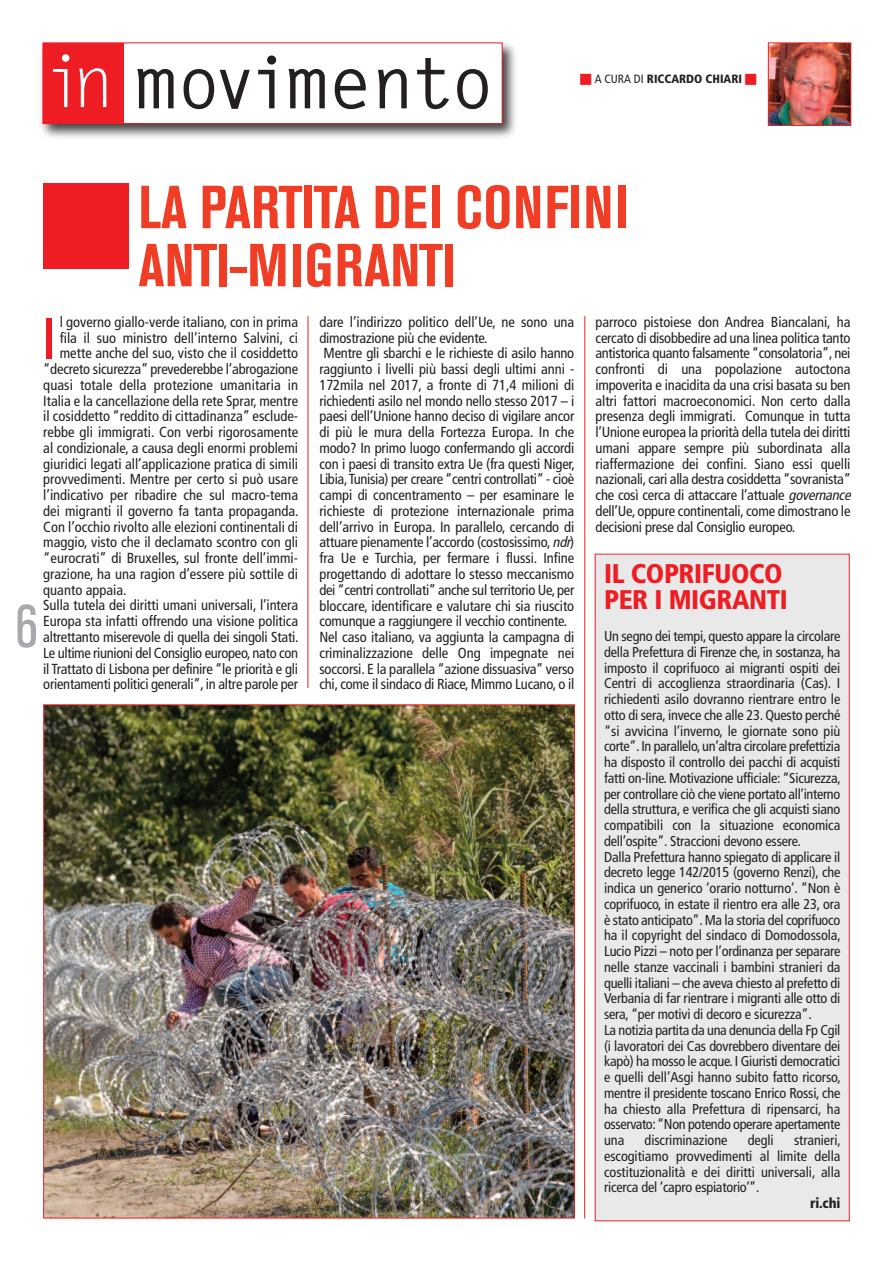
<style>
.page{position:relative;width:893px;height:1263px;background:#fff}
.page>*{position:absolute;margin:0;border:0;box-sizing:border-box;transform-origin:0 0}
.t1{font:700 72px "Letter Gothic Std";letter-spacing:-.05em;color:#231f20}
.t2{font:700 condensed 60px/58.1px "Akzidenz Grotesk BE";color:#ef3e25}
.t3{font:condensed 60px "Akzidenz Grotesk BE";color:#a8a9ad}
.t4{font:condensed 57.75px "Akzidenz Grotesk BE";color:#ee1d23}
.t5{font:900 condensed 27px/25.5px "Frutiger";letter-spacing:-.015em;color:#ee1d23}
.t6{font:condensed 14.55px/15.8px "Frutiger";letter-spacing:-.005em;color:#231f20}
.t7{font:condensed 14.25px/15.8px "Frutiger";letter-spacing:-.015em;color:#231f20}
.t8{font:900 condensed 14.25px "Frutiger";color:#231f20}
.t9{font:900 condensed 12px "Frutiger";color:#231f20}
.s1{font-weight:400;color:#fff}
.s2{color:#ee1d23}
.s3{font-weight:400}
.s4{font-style:italic}
</style>
<div class="page">
<img style="left:41px;top:42px;width:475px;height:96px">
<div style="left:43px;top:43px;width:459px;height:80px;background:#fff"></div>
<div style="left:43px;top:43px;width:459px;height:81px;border:1px solid #ee1d23"></div>
<div style="left:43px;top:43px;width:81px;height:81px;background:#ee1d23"></div>
<div style="left:43px;top:183px;width:86px;height:85px;background:#ee1d23"></div>
<hr style="left:308px;top:316px;width:1px;height:372px;background:#ee1d23">
<hr style="left:584px;top:316px;width:1px;height:902px;background:#ee1d23">
<div style="left:596px;top:554px;width:253px;height:666px;background:#e9e9e9"></div>
<div style="left:595px;top:554px;width:255px;height:667px;border:1px solid #ee1d23"></div>
<img style="left:45px;top:706px;width:528px;height:510px">
<img style="left:770px;top:45px;width:79px;height:79px">
<div style="left:768px;top:43px;width:83px;height:83px;border:1px solid #ee1d23"></div>
<h1 class="t1" style="left:43px;top:51px;width:452px"><span class="s1">in</span> movimento</h1>
<p class="t9" style="left:580px;top:74px;width:179px"><span class="s2">■</span> <span class="s3">A CURA DI</span> RICCARDO CHIARI <span class="s2">■</span></p>
<h2 class="t2" style="left:138px;top:183px;width:492px">LA PARTITA DEI CONFINI<br>ANTI-MIGRANTI</h2>
<h3 class="t4" style="left:43px;top:318px;width:12px">I</h3>
<p class="t6" style="left:60px;top:315px;width:240px">l governo giallo-verde italiano, con in prima</p>
<p class="t6" style="left:60px;top:331px;width:240px">fila il suo ministro dell’interno Salvini, ci</p>
<p class="t6" style="left:60px;top:347px;width:240px">mette anche del suo, visto che il cosiddetto</p>
<p class="t6" style="left:43px;top:362px;width:256px">“decreto sicurezza” prevederebbe l’abrogazione</p>
<p class="t6" style="left:43px;top:378px;width:256px">quasi totale della protezione umanitaria in</p>
<p class="t6" style="left:43px;top:394px;width:256px">Italia e la cancellazione della rete Sprar, mentre</p>
<p class="t6" style="left:43px;top:410px;width:256px">il cosiddetto “reddito di cittadinanza” esclude-</p>
<p class="t6" style="left:43px;top:425px;width:256px">rebbe gli immigrati. Con verbi rigorosamente</p>
<p class="t6" style="left:43px;top:441px;width:256px">al condizionale, a causa degli enormi problemi</p>
<p class="t6" style="left:43px;top:457px;width:256px">giuridici legati all’applicazione pratica di simili</p>
<p class="t6" style="left:43px;top:473px;width:256px">provvedimenti. Mentre per certo si può usare</p>
<p class="t6" style="left:43px;top:488px;width:256px">l’indicativo per ribadire che sul macro-tema</p>
<p class="t6" style="left:43px;top:504px;width:257px">dei migranti il governo fa tanta propaganda.</p>
<p class="t6" style="left:43px;top:520px;width:256px">Con l’occhio rivolto alle elezioni continentali di</p>
<p class="t6" style="left:43px;top:536px;width:256px">maggio, visto che il declamato scontro con gli</p>
<p class="t6" style="left:43px;top:551px;width:256px">“eurocrati” di Bruxelles, sul fronte dell’immi-</p>
<p class="t6" style="left:43px;top:567px;width:256px">grazione, ha una ragion d’essere più sottile di</p>
<p class="t6" style="left:43px;top:583px;width:85px">quanto appaia.</p>
<p class="t6" style="left:43px;top:599px;width:256px">Sulla tutela dei diritti umani universali, l’intera</p>
<p class="t6" style="left:43px;top:614px;width:256px">Europa sta infatti offrendo una visione politica</p>
<p class="t6" style="left:43px;top:630px;width:257px">altrettanto miserevole di quella dei singoli Stati.</p>
<p class="t6" style="left:43px;top:646px;width:256px">Le ultime riunioni del Consiglio europeo, nato con</p>
<p class="t6" style="left:43px;top:662px;width:256px">il Trattato di Lisbona per definire “le priorità e gli</p>
<p class="t6" style="left:43px;top:677px;width:256px">orientamenti politici generali”, in altre parole per</p>
<h2 class="t3" style="left:16px;top:605px;width:24px">6</h2>
<p class="t6" style="left:319px;top:315px;width:257px">dare l’indirizzo politico dell’Ue, ne sono una dimostrazione più che evidente.<br>Mentre gli sbarchi e le richieste di asilo hanno raggiunto i livelli più bassi degli ultimi anni - 172mila nel 2017, a fronte di 71,4 milioni di richiedenti asilo nel mondo nello stesso 2017 – i paesi dell’Unione hanno deciso di vigilare ancor di più le mura della Fortezza Europa. In che modo? In primo luogo confermando gli accordi con i paesi di transito extra Ue (fra questi niger, Libia,Tunisia) per creare “centri controllati” - cioè campi di concentramento – per esaminare le richieste di protezione internazionale prima dell’arrivo in Europa. In parallelo, cercando di attuare pienamente l’accordo (costosissimo, <span class="s4">ndr</span>) fra Ue e Turchia, per fermare i flussi. Infine progettando di adottare lo stesso meccanismo dei “centri controllati” anche sul territorio Ue, per bloccare, identificare e valutare chi sia riuscito comunque a raggiungere il vecchio continente. nel caso italiano, va aggiunta la campagna di criminalizzazione delle ong impegnate nei soccorsi. E la parallela “azione dissuasiva” verso chi, come il sindaco di Riace, Mimmo Lucano, o il</p>
<p class="t6" style="left:596px;top:315px;width:259px">parroco pistoiese don Andrea Biancalani, ha cercato di disobbedire ad una linea politica tanto antistorica quanto falsamente “consolatoria”, nei confronti di una popolazione autoctona impoverita e inacidita da una crisi basata su ben altri fattori macroeconomici. non certo dalla presenza degli immigrati. Comunque in tutta l’Unione europea la priorità della tutela dei diritti umani appare sempre più subordinata alla riaffermazione dei confini. Siano essi quelli nazionali,cari alla destra cosiddetta “sovranista” che così cerca di attaccare l’attuale <span class="s4">governance </span>dell’Ue, oppure continentali, come dimostrano le decisioni prese dal Consiglio europeo.</p>
<h3 class="t5" style="left:604px;top:563px;width:185px">IL COPRIFUOCO<br>PER I MIGRANTI</h3>
<p class="t7" style="left:604px;top:629px;width:238px">Un segno dei tempi, questo appare la circolare della Prefettura di Firenze che, in sostanza, ha imposto il coprifuoco ai migranti ospiti dei Centri di accoglienza straordinaria (Cas). I richiedenti asilo dovranno rientrare entro le otto di sera, invece che alle 23. Questo perché “si avvicina l’inverno, le giornate sono più corte”. In parallelo, un’altra circolare prefettizia ha disposto il controllo dei pacchi di acquisti fatti on-line. Motivazione ufficiale:“Sicurezza, per controllare ciò che viene portato all’interno della struttura, e verifica che gli acquisti siano compatibili con la situazione economica dell’ospite”. Straccioni devono essere.<br>Dalla Prefettura hanno spiegato di applicare il decreto legge 142/2015 (governo Renzi), che indica un generico ‘orario notturno’. “non è coprifuoco, in estate il rientro era alle 23, ora è stato anticipato”.Ma la storia del coprifuoco ha il copyright del sindaco di Domodossola, Lucio Pizzi – noto per l’ordinanza per separare nelle stanze vaccinali i bambini stranieri da quelli italiani – che aveva chiesto al prefetto di verbania di far rientrare i migranti alle otto di sera, “per motivi di decoro e sicurezza”.<br>La notizia partita da una denuncia della Fp Cgil (i lavoratori dei Cas dovrebbero diventare dei kapò) ha mosso le acque. I Giuristi democratici e quelli dell’Asgi hanno subito fatto ricorso, mentre il presidente toscano Enrico Rossi, che ha chiesto alla Prefettura di ripensarci, ha osservato:“non potendo operare apertamente una</p>
<p class="t7" style="left:644px;top:1133px;width:84px">discriminazione</p>
<p class="t7" style="left:748px;top:1133px;width:28px">degli</p>
<p class="t7" style="left:604px;top:1133px;width:238px;text-align:justify;text-indent:190px">stranieri, escogitiamo provvedimenti al limite della costituzionalità e dei diritti universali, alla ricerca del ‘capro espiatorio’”.</p>
<p class="t8" style="left:810px;top:1197px;width:32px">ri.chi</p>
</div>
